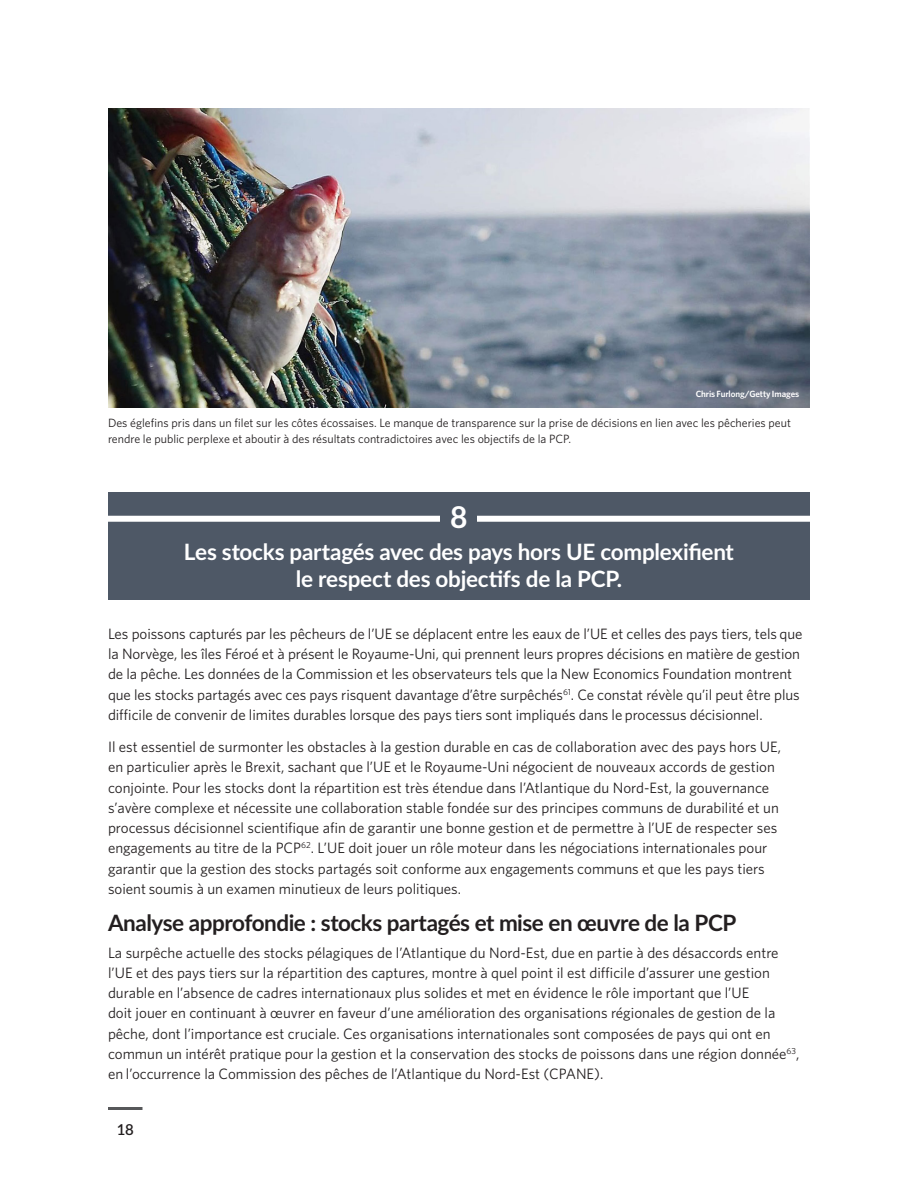
<style>
.page{position:relative;width:918px;height:1188px;background:#fff}
.page>*{position:absolute;margin:0;border:0;box-sizing:border-box;transform-origin:0 0}
.Pie_Chart_Label{font:700 30px "Lato";color:#fff}
.t1{font:700 22.5px/27px "Lato";letter-spacing:-.01em;color:#fff;text-align:center}
.t2{font:700 22.5px "Lato";letter-spacing:-.02em;color:#231f20}
.Body{font:15px/20.2px "Whitney";color:#231f20}
.t3{font:600 15px "Lato";color:#231f20}
.Photo_caption{font:12px/16.5px "Whitney";color:#231f20}
.Photo_credit{font:600 9px "Whitney";letter-spacing:-.01em;color:#fff}
</style>
<div class="page">
<hr style="left:108px;top:1107px;width:34px;height:3px;background:#57585a">
<img style="left:108px;top:108px;width:702px;height:299px">
<div style="left:108px;top:492px;width:702px;height:108px;background:#4e5866"></div>
<div style="left:99px;top:516px;width:720px;height:6px;background:#fff"></div>
<div style="left:441px;top:501px;width:36px;height:33px;background:#4e5866"></div>
<p class="Photo_credit" style="left:696px;top:388px;width:105px">Chris Furlong/Getty Images</p>
<p class="Photo_caption" style="left:108px;top:414px;width:685px">Des églefins pris dans un filet sur les côtes écossaises. Le manque de transparence sur la prise de décisions en lien avec les pêcheries peut rendre le public perplexe et aboutir à des résultats contradictoires avec les objectifs de la PCP.</p>
<p class="Pie_Chart_Label" style="left:450px;top:495px;width:19px">8</p>
<h2 class="t1" style="left:184px;top:537px;width:552px">Les stocks partagés avec des pays hors UE complexifient le respect des objectifs de la PCP.</h2>
<p class="Body" style="left:108px;top:623px;width:696px">Les poissons capturés par les pêcheurs de l’UE se déplacent entre les eaux de l’UE et celles des pays tiers, tels que la Norvège, les îles Féroé et à présent le Royaume-Uni, qui prennent leurs propres décisions en matière de gestion de la pêche. Les données de la Commission et les observateurs tels que la New Economics Foundation montrent que les stocks partagés avec ces pays risquent davantage d’être surpêchés<sup>61</sup>. Ce constat révèle qu’il peut être plus difficile de convenir de limites durables lorsque des pays tiers sont impliqués dans le processus décisionnel.</p>
<p class="Body" style="left:108px;top:736px;width:675px">Il est essentiel de surmonter les obstacles à la gestion durable en cas de collaboration avec des pays hors UE, en particulier après le Brexit, sachant que l’UE et le Royaume-Uni négocient de nouveaux accords de gestion conjointe. Pour les stocks dont la répartition est très étendue dans l’Atlantique du Nord-Est, la gouvernance s’avère complexe et nécessite une collaboration stable fondée sur des principes communs de durabilité et un processus décisionnel scientifique afin de garantir une bonne gestion et de permettre à l’UE de respecter ses engagements au titre de la PCP<sup>62</sup>. L’UE doit jouer un rôle moteur dans les négociations internationales pour garantir que la gestion des stocks partagés soit conforme aux engagements communs et que les pays tiers soient soumis à un examen minutieux de leurs politiques.</p>
<h2 class="t2" style="left:108px;top:907px;width:630px">Analyse approfondie : stocks partagés et mise en œuvre de la PCP</h2>
<p class="Body" style="left:108px;top:942px;width:693px">La surpêche actuelle des stocks pélagiques de l’Atlantique du Nord-Est, due en partie à des désaccords entre l’UE et des pays tiers sur la répartition des captures, montre à quel point il est difficile d’assurer une gestion durable en l’absence de cadres internationaux plus solides et met en évidence le rôle important que l’UE<br>doit jouer en continuant à œuvrer en faveur d’une amélioration des organisations régionales de gestion de la pêche, dont l’importance est cruciale. Ces organisations internationales sont composées de pays qui ont en commun un intérêt pratique pour la gestion et la conservation des stocks de poissons dans une région donnée<sup>63</sup>, en l’occurrence la Commission des pêches de l’Atlantique du Nord-Est (CPANE).</p>
<p class="t3" style="left:117px;top:1119px;width:19px">18</p>
</div>
